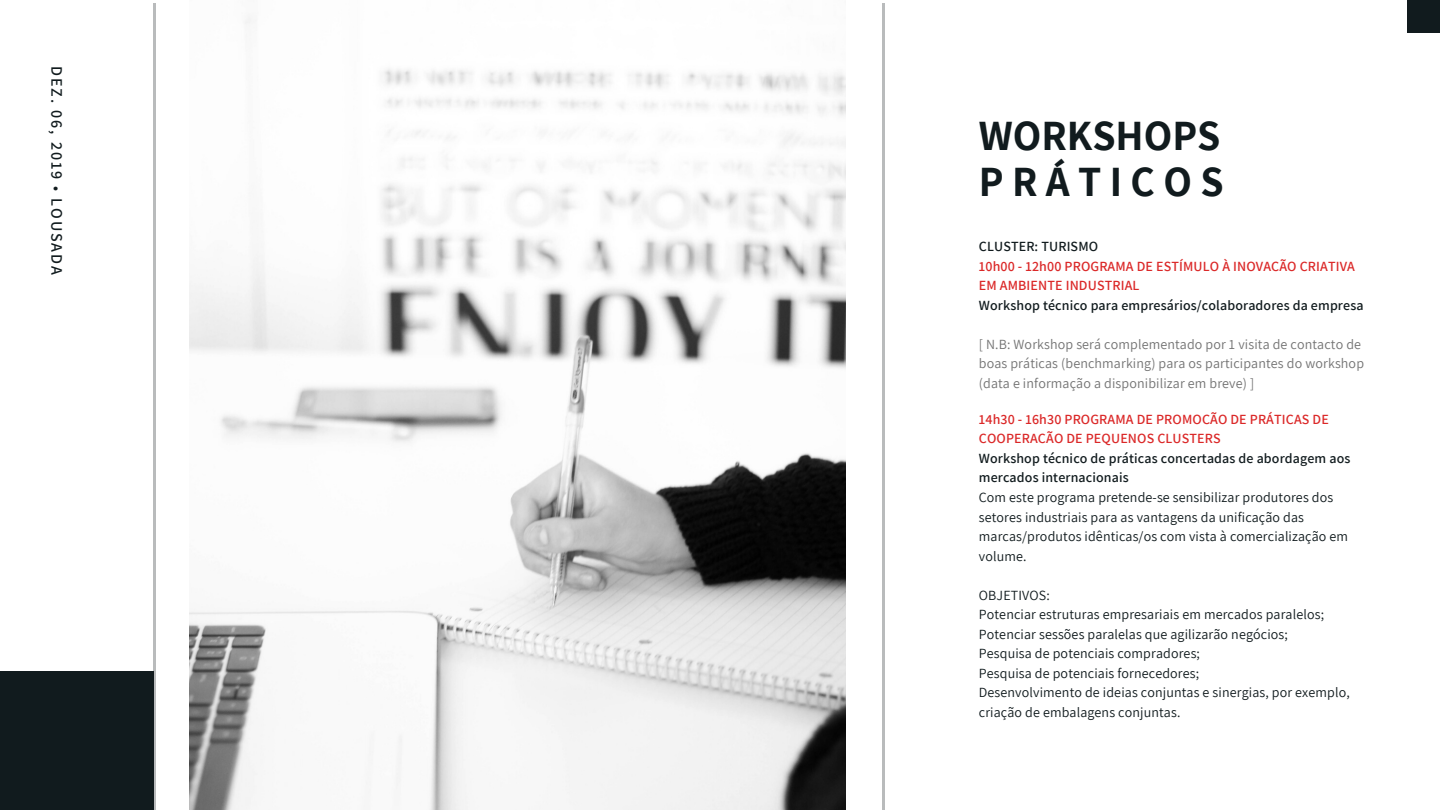
<style>
.page{position:relative;width:1440px;height:810px;background:#fff}
.page>*{position:absolute;margin:0;border:0;box-sizing:border-box;transform-origin:0 0}
.t1{font:700 42px/45.7px "Assistant";color:#111b1e}
.t2{font:600 16px "Assistant";letter-spacing:.12em;color:#111b1e}
.t3{font:14px/19.5px "Assistant";letter-spacing:.01em;color:#111b1e}
.t4{font:14px/19.5px "Assistant";letter-spacing:.01em;color:#737373}
.t5{font:600 14px/19.5px "Assistant";letter-spacing:.01em;color:#111b1e}
.t6{font:600 14px/19.5px "Assistant";letter-spacing:.01em;color:#db2828}
</style>
<div class="page">
<div style="left:0;top:671px;width:153px;height:139px;background:#111b1e"></div>
<hr style="left:882px;top:3px;width:2px;height:807px;background:#111b1e">
<hr style="left:153px;top:3px;width:2px;height:807px;background:#111b1e">
<img style="left:189px;top:17px;width:657px;height:793px">
<div style="left:1407px;top:0;width:33px;height:33px;background:#111b1e"></div>
<p class="t2" style="left:68px;top:66px;width:210px;rotate:90deg">DEZ. 06, 2019 • LOUSADA</p>
<h1 class="t1" style="left:979px;top:112px;width:246px">WORKSHOPS<br>PRÁTICOS</h1>
<p class="t5" style="left:979px;top:236px;width:121px">CLUSTER: TURISMO</p>
<p class="t6" style="left:979px;top:256px;width:378px">10h00 - 12h00 PROGRAMA DE ESTÍMULO À INOVAÇÃO CRIATIVA<br>EM AMBIENTE INDUSTRIAL</p>
<p class="t5" style="left:979px;top:295px;width:386px">Workshop técnico para empresários/colaboradores da empresa</p>
<p class="t4" style="left:979px;top:334px;width:387px">[ N.B: Workshop será complementado por 1 visita de contacto de boas práticas (benchmarking) para os participantes do workshop (data e informação a disponibilizar em breve) ]</p>
<p class="t6" style="left:979px;top:409px;width:351px">14h30 - 16h30 PROGRAMA DE PROMOÇÃO DE PRÁTICAS DE<br>COOPERAÇÃO DE PEQUENOS CLUSTERS</p>
<p class="t5" style="left:979px;top:448px;width:373px">Workshop técnico de práticas concertadas de abordagem aos mercados internacionais</p>
<p class="t3" style="left:979px;top:487px;width:371px">Com este programa pretende-se sensibilizar produtores dos setores industriais para as vantagens da unificação das marcas/produtos idênticas/os com vista à comercialização em volume.</p>
<p class="t3" style="left:979px;top:585px;width:372px">OBJETIVOS:<br>Potenciar estruturas empresariais em mercados paralelos; Potenciar sessões paralelas que agilizarão negócios;<br>Pesquisa de potenciais compradores;<br>Pesquisa de potenciais fornecedores;<br>Desenvolvimento de ideias conjuntas e sinergias, por exemplo, criação de embalagens conjuntas.</p>
</div>
